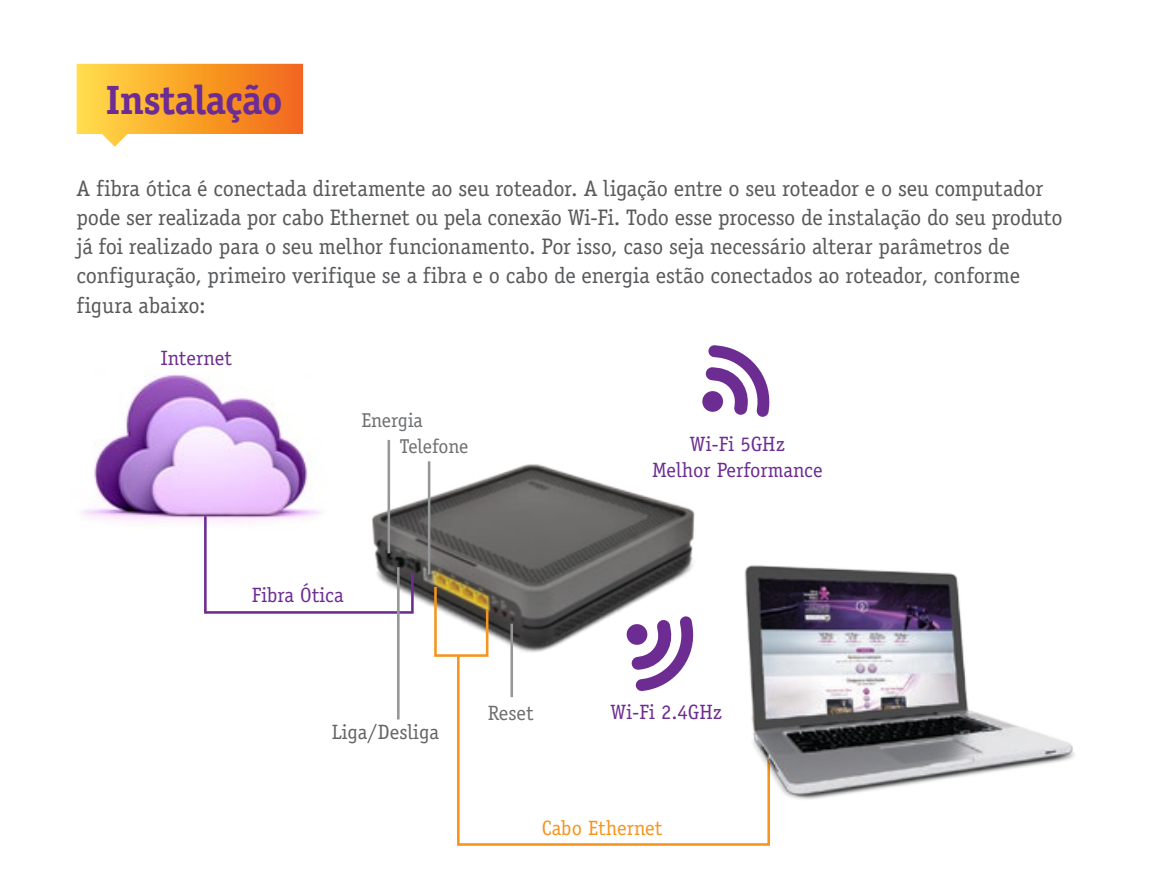
<style>
.page{position:relative;width:1149px;height:893px;background:#fff}
.page>*{position:absolute;margin:0;border:0;box-sizing:border-box;transform-origin:0 0}
.t1{font:700 40.95px "Officina Serif Std";letter-spacing:-.02em;color:#6d2c91}
.t2{font:22.5px/29.2px "Officina Serif Std";letter-spacing:-.01em;color:#58595b}
.t3{font:20.7px/26.3px "Officina Serif Std";color:#6d2c91;text-align:center}
.t4{font:20.7px "Officina Serif Std";color:#636466}
.t5{font:20.7px "Officina Serif Std";color:#f7941d}
.t6{font:20.7px "Officina Serif Std";color:#6d6f71}
.t7{font:20.03px/25.9px "Officina Serif Std";color:#6d6f71}
</style>
<div class="page">
<svg style="left:77px;top:64px;width:226px;height:83px;background:#fab04b"></svg>
<svg style="left:702px;top:345px;width:68px;height:72px"></svg>
<img style="left:377px;top:440px;width:318px;height:231px">
<img style="left:81px;top:374px;width:240px;height:149px">
<svg style="left:203px;top:514px;width:212px;height:101px"></svg>
<svg style="left:433px;top:584px;width:56px;height:74px"></svg>
<svg style="left:455px;top:654px;width:315px;height:192px"></svg>
<hr style="left:387px;top:440px;width:3px;height:113px;background:#949698">
<hr style="left:427px;top:461px;width:3px;height:113px;background:#949698">
<hr style="left:397px;top:567px;width:2px;height:152px;background:#949698">
<hr style="left:510px;top:624px;width:3px;height:73px;background:#949698">
<img style="left:725px;top:565px;width:350px;height:256px">
<h1 class="t1" style="left:105px;top:74px;width:179px">Instalação</h1>
<p class="t2" style="left:77px;top:173px;width:987px">A fibra ótica é conectada diretamente ao seu roteador. A ligação entre o seu roteador e o seu computador pode ser realizada por cabo Ethernet ou pela conexão Wi-Fi. Todo esse processo de instalação do seu produto já foi realizado para o seu melhor funcionamento. Por isso, caso seja necessário alterar parâmetros de configuração, primeiro verifique se a fibra e o cabo de energia estão conectados ao roteador, conforme figura abaixo:</p>
<p class="t3" style="left:161px;top:345px;width:73px">Internet</p>
<p class="t7" style="left:399px;top:407px;width:70px;text-indent:-38px">Energia<br>Telefone</p>
<p class="t3" style="left:652px;top:430px;width:172px">Wi-Fi 5GHz<br>Melhor Performance</p>
<p class="t3" style="left:252px;top:582px;width:93px">Fibra Ótica</p>
<p class="t4" style="left:331px;top:720px;width:109px">Liga/Desliga</p>
<p class="t6" style="left:487px;top:701px;width:48px">Reset</p>
<p class="t3" style="left:610px;top:699px;width:113px">Wi-Fi 2.4GHz</p>
<p class="t5" style="left:541px;top:816px;width:122px">Cabo Ethernet</p>
</div>
